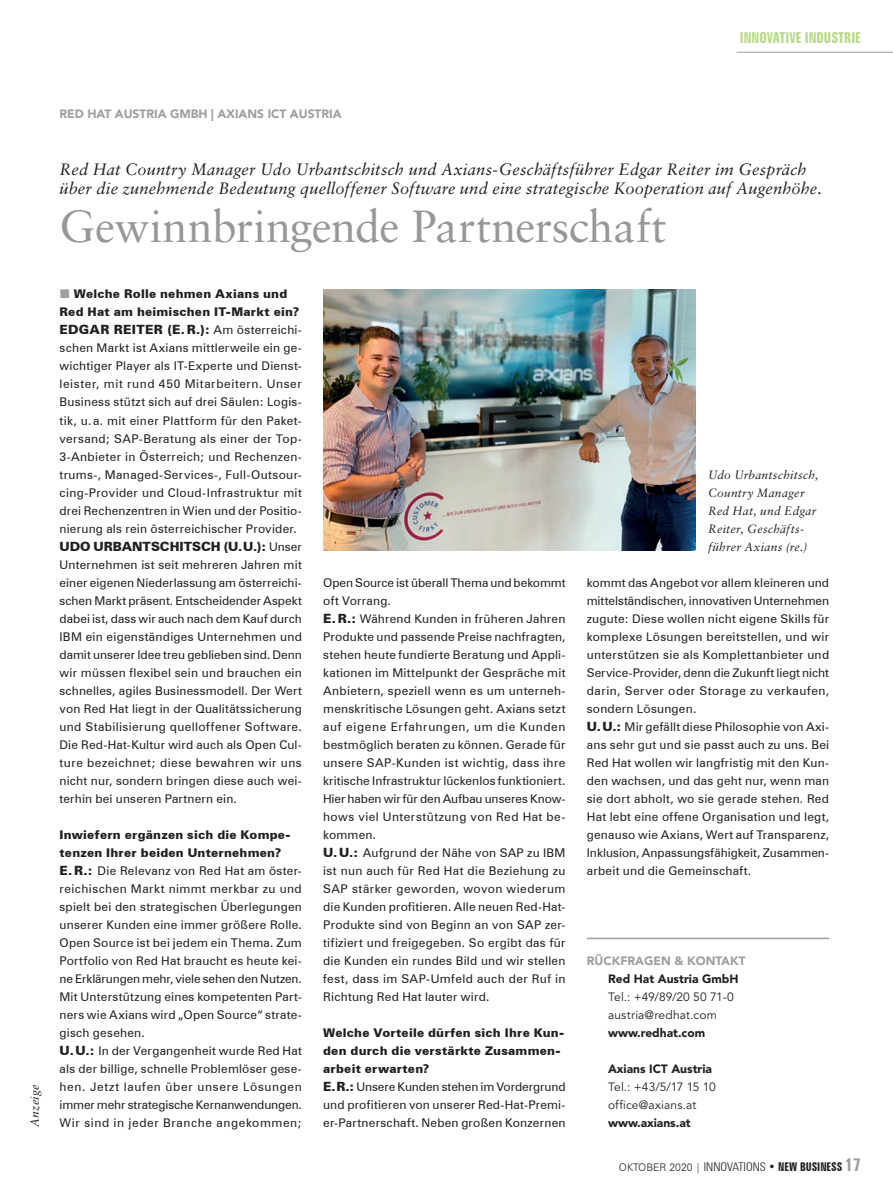
<style>
.page{position:relative;width:893px;height:1191px;background:#fff}
.page>*{position:absolute;margin:0;border:0;box-sizing:border-box;transform-origin:0 0}
.t1{font:45px "Sabon LT Std";letter-spacing:-.005em;color:#95979a}
.t2{font:italic 16.5px/19.5px "Sabon LT Std";letter-spacing:.01em;color:#231f20}
.t3{font:700 extra-condensed 15px "Zurich BT";color:#b8d989}
.t4{font:900 12.75px "Zurich BT";letter-spacing:.005em;color:#231f20}
.t5{font:12px/18px "Zurich BT";letter-spacing:.02em;color:#231f20}
.t6{font:italic 12px/18px "Sabon LT Std";letter-spacing:.025em;color:#231f20}
.t7{font:12px/18px "Avenir LT Std";letter-spacing:.01em;color:#231f20}
.t8{font:900 12px "Avenir LT Std";color:#231f20}
.t9{font:900 12px/18px "Zurich BT";letter-spacing:.015em;color:#231f20;text-align:center}
.t10{font:900 12px "Avenir LT Std";color:#9d9fa2}
.t11{font:300 10.5px "Zurich BT";color:#231f20}
.s1{font-weight:400;font-size:12px}
.s2{font-weight:900}
.s3{font-weight:900;font-size:12.75px}
.s4{font-stretch:condensed;font-size:12px}
.s5{font-weight:700;font-stretch:extra-condensed;font-size:12px}
.s6{font-weight:700;font-stretch:extra-condensed;font-size:18px;color:#9d9fa2}
</style>
<div class="page">
<hr style="left:736px;top:52px;width:157px;height:1px;background:#9d9fa2">
<img style="left:323px;top:290px;width:373px;height:260px">
<hr style="left:587px;top:937px;width:242px;height:2px;background:#9d9fa2">
<p class="t3" style="left:740px;top:29px;width:123px">INNOVATIVE INDUSTRIE</p>
<p class="t6" style="left:26px;top:1126px;width:44px;rotate:-90deg">Anzeige</p>
<p class="t10" style="left:60px;top:107px;width:284px">RED HAT AUSTRIA GMBH | AXIANS ICT AUSTRIA</p>
<h2 class="t2" style="left:60px;top:159px;width:764px">Red Hat Country Manager Udo Urbantschitsch und Axians-Geschäftsführer Edgar Reiter im Gespräch über die zunehmende Bedeutung quelloffener Software und eine strategische Kooperation auf Augenhöhe.</h2>
<h1 class="t1" style="left:60px;top:200px;width:609px">Gewinnbringende Partnerschaft</h1>
<p class="t9" style="left:60px;top:285px;width:241px">Welche Rolle nehmen Axians und<br>Red Hat am heimischen IT-Markt ein?</p>
<p class="t4" style="left:60px;top:322px;width:244px">EDGAR REITER (E. R.): <span class="s1">Am österreichi-</span></p>
<p class="t5" style="left:60px;top:339px;width:244px;text-align:justify">schen Markt ist Axians mittlerweile ein ge&shy;wichtiger Player als IT-Experte und Dienst&shy;leister, mit rund 450 Mitarbeitern. Unser Business stützt sich auf drei Säulen: Logis&shy;tik, u. a. mit einer Plattform für den Paket&shy;versand; SAP-Beratung als einer der Top-3-Anbieter in Österreich; und Rechenzen&shy;trums-, Managed-Services-, Full-Outsour&shy;cing-Provider und Cloud-Infrastruktur mit drei Rechenzentren in Wien und der Positio&shy;nierung als rein österreichischer Provider.</p>
<p class="t4" style="left:60px;top:538px;width:244px">UDO URBANTSCHITSCH (U. U.): <span class="s1">Unser</span></p>
<p class="t5" style="left:60px;top:555px;width:244px;text-align:justify">Unternehmen ist seit mehreren Jahren mit einer eigenen Niederlassung am österreichi&shy;schen Markt präsent. Entscheidender Aspekt dabei ist, dass wir auch nach dem Kauf durch IBM ein eigenständiges Unternehmen und damit unserer Idee treu geblieben sind. Denn wir müssen flexibel sein und brauchen ein schnelles, agiles Businessmodell. Der Wert von Red Hat liegt in der Qualitätssicherung und Stabilisierung quelloffener Software.<br>Die Red-Hat-Kultur wird auch als Open Cul&shy;ture bezeichnet; diese bewahren wir uns nicht nur, sondern bringen diese auch wei&shy;terhin bei unseren Partnern ein.</p>
<p class="t5" style="left:60px;top:825px;width:244px"><span class="s2">Inwiefern ergänzen sich die Kompe&shy;tenzen Ihrer beiden Unternehmen?<br></span><span class="s3">E. R.:</span> Die Relevanz von Red Hat am öster&shy;reichischen Markt nimmt merkbar zu und spielt bei den strategischen Überlegungen unserer Kunden eine immer größere Rolle.<br>Open Source ist bei jedem ein Thema. Zum Portfolio von Red Hat braucht es heute kei&shy;ne Erklärungen mehr, viele sehen den Nutzen.<br>Mit Unterstützung eines kompetenten Part&shy;ners wie Axians wird „Open Source“ strate&shy;gisch gesehen.<br><span class="s3">U. U.:</span> In der Vergangenheit wurde Red Hat als der billige, schnelle Problemlöser gese&shy;hen. Jetzt laufen über unsere Lösungen immer mehr strategische Kernanwendungen.<br>Wir sind in jeder Branche angekommen;</p>
<p class="t5" style="left:323px;top:573px;width:244px">Open Source ist überall Thema und bekommt oft Vorrang.<br><span class="s3">E. R.:</span> Während Kunden in früheren Jahren Produkte und passende Preise nachfragten, stehen heute fundierte Beratung und Appli&shy;kationen im Mittelpunkt der Gespräche mit Anbietern, speziell wenn es um unterneh&shy;menskritische Lösungen geht. Axians setzt auf eigene Erfahrungen, um die Kunden bestmöglich beraten zu können. Gerade für unsere SAP-Kunden ist wichtig, dass ihre kritische Infrastruktur lückenlos funktioniert.<br>Hier haben wir für den Aufbau unseres Know&shy;hows viel Unterstützung von Red Hat be&shy;kommen.<br><span class="s3">U. U.:</span> Aufgrund der Nähe von SAP zu IBM ist nun auch für Red Hat die Beziehung zu SAP stärker geworden, wovon wiederum die Kunden profitieren. Alle neuen Red-Hat-Produkte sind von Beginn an von SAP zer&shy;tifiziert und freigegeben. So ergibt das für die Kunden ein rundes Bild und wir stellen fest, dass im SAP-Umfeld auch der Ruf in Richtung Red Hat lauter wird.</p>
<p class="t5" style="left:323px;top:1023px;width:244px"><span class="s2">Welche Vorteile dürfen sich Ihre Kun&shy;den durch die verstärkte Zusammen&shy;arbeit erwarten?<br></span><span class="s3">E. R.:</span> Unsere Kunden stehen im Vordergrund und profitieren von unserer Red-Hat-Premi&shy;er-Partnerschaft. Neben großen Konzernen</p>
<p class="t6" style="left:708px;top:465px;width:112px">Udo Urbantschitsch,<br>Country Manager<br>Red Hat, und Edgar<br>Reiter, Geschäfts&shy;führer Axians (re.)</p>
<p class="t5" style="left:587px;top:573px;width:244px">kommt das Angebot vor allem kleineren und mittelständischen, innovativen Unternehmen zugute: Diese wollen nicht eigene Skills für komplexe Lösungen bereitstellen, und wir unterstützen sie als Komplettanbieter und Service-Provider, denn die Zukunft liegt nicht darin, Server oder Storage zu verkaufen, sondern Lösungen.<br><span class="s3">U. U.:</span> Mir gefällt diese Philosophie von Axi&shy;ans sehr gut und sie passt auch zu uns. Bei Red Hat wollen wir langfristig mit den Kun&shy;den wachsen, und das geht nur, wenn man sie dort abholt, wo sie gerade stehen. Red Hat lebt eine offene Organisation und legt, genauso wie Axians, Wert auf Transparenz, Inklusion, Anpassungsfähigkeit, Zusammen&shy;arbeit und die Gemeinschaft.</p>
<p class="t10" style="left:587px;top:953px;width:160px">RÜCKFRAGEN &amp; KONTAKT</p>
<p class="t8" style="left:608px;top:971px;width:132px">Red Hat Austria GmbH</p>
<p class="t7" style="left:608px;top:988px;width:127px">Tel.: +49/89/20 50 71-0 austria@redhat.com</p>
<p class="t8" style="left:608px;top:1025px;width:99px">www.redhat.com</p>
<p class="t8" style="left:608px;top:1061px;width:106px">Axians ICT Austria</p>
<p class="t7" style="left:608px;top:1078px;width:109px">Tel.: +43/5/17 15 10 office@axians.at</p>
<p class="t8" style="left:608px;top:1115px;width:84px">www.axians.at</p>
<p class="t11" style="left:619px;top:1160px;width:244px">OKTOBER 2020 | <span class="s4">INNOVATIONS</span> <span class="s5">• NEW BUSINESS</span> <span class="s6">17</span></p>
</div>
